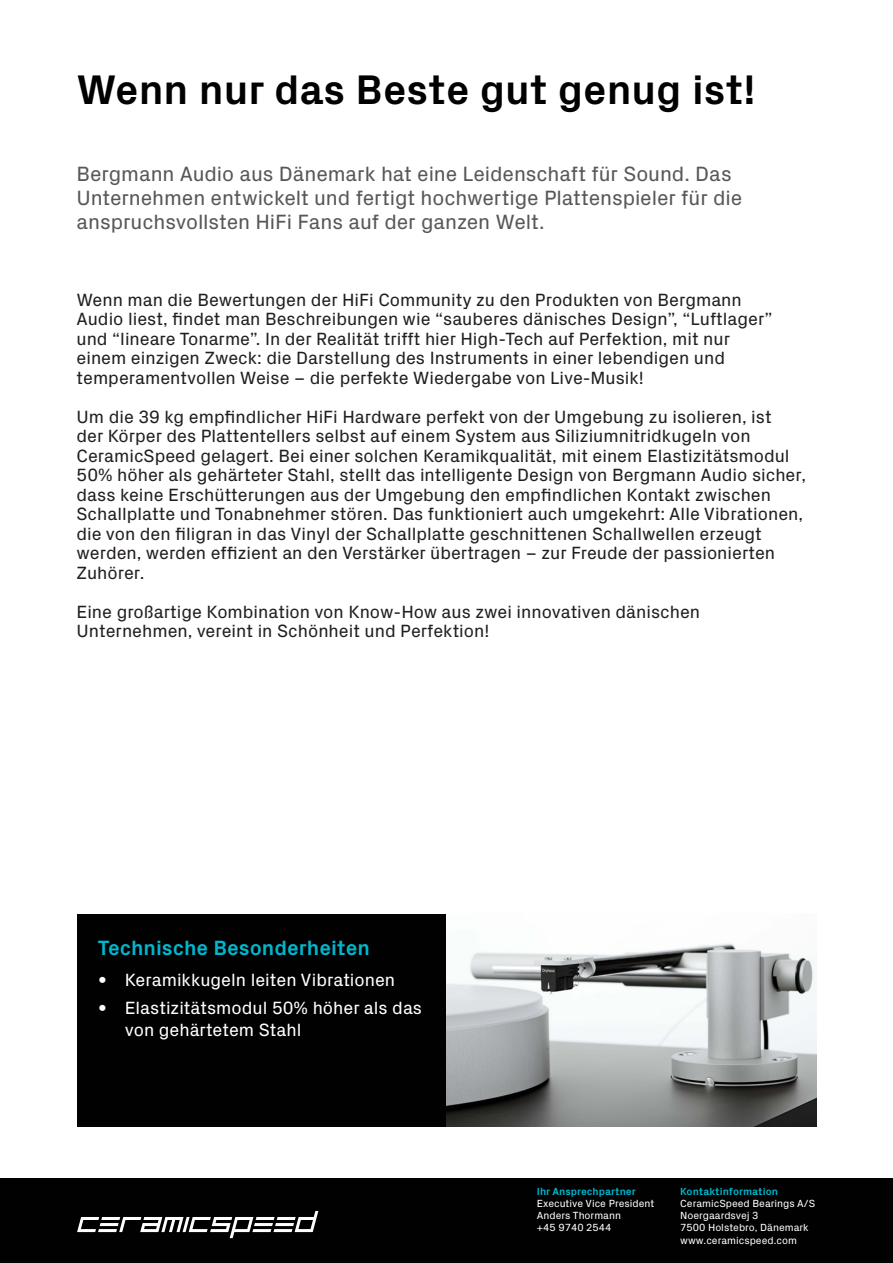
<style>
.page{position:relative;width:893px;height:1263px;background:#fff}
.page>*{position:absolute;margin:0;border:0;box-sizing:border-box;transform-origin:0 0}
.t1{font:700 42px "Px Grotesk";color:#010101}
.t2{font:21px/24px "Px Grotesk";letter-spacing:-.005em;color:#57585a}
.t3{font:700 21px "Px Grotesk";color:#00b7ce}
.t4{font:18px/19.5px "Px Grotesk";color:#231f20}
.t5{font:18px/21.6px "Px Grotesk";color:#fff}
.t6{font:10.5px/12px "Px Grotesk";color:#fff}
.s1{font-weight:700;color:#00b7ce}
</style>
<div class="page">
<div style="left:77px;top:914px;width:739px;height:212px;background:#010101"></div>
<div style="left:0;top:1178px;width:893px;height:85px;background:#010101"></div>
<img style="left:446px;top:914px;width:370px;height:212px">
<svg style="left:77px;top:1211px;width:241px;height:27px"></svg>
<p class="t1" style="left:77px;top:59px;width:681px">Wenn nur das Beste gut genug ist!</p>
<p class="t2" style="left:77px;top:160px;width:667px">Bergmann Audio aus Dänemark hat eine Leidenschaft für Sound. Das<br>Unternehmen entwickelt und fertigt hochwertige Plattenspieler für die anspruchsvollsten HiFi Fans auf der ganzen Welt.</p>
<p class="t4" style="left:77px;top:289px;width:697px">Wenn man die Bewertungen der HiFi Community zu den Produkten von Bergmann Audio liest, findet man Beschreibungen wie “sauberes dänisches Design”, “Luftlager” und “lineare Tonarme”. In der Realität trifft hier High-Tech auf Perfektion, mit nur einem einzigen Zweck: die Darstellung des Instruments in einer lebendigen und temperamentvollen Weise – die perfekte Wiedergabe von Live-Musik!</p>
<p class="t4" style="left:77px;top:406px;width:731px">Um die 39 kg empfindlicher HiFi Hardware perfekt von der Umgebung zu isolieren, ist<br>der Körper des Plattentellers selbst auf einem System aus Siliziumnitridkugeln von CeramicSpeed gelagert. Bei einer solchen Keramikqualität, mit einem Elastizitätsmodul 50% höher als gehärteter Stahl, stellt das intelligente Design von Bergmann Audio sicher, dass keine Erschütterungen aus der Umgebung den empfindlichen Kontakt zwischen Schallplatte und Tonabnehmer stören. Das funktioniert auch umgekehrt: Alle Vibrationen, die von den filigran in das Vinyl der Schallplatte geschnittenen Schallwellen erzeugt werden, werden effizient an den Verstärker übertragen – zur Freude der passionierten Zuhörer.</p>
<p class="t4" style="left:77px;top:601px;width:625px">Eine großartige Kombination von Know-How aus zwei innovativen dänischen<br>Unternehmen, vereint in Schönheit und Perfektion!</p>
<p class="t3" style="left:98px;top:932px;width:274px">Technische Besonderheiten</p>
<p class="t5" style="left:98px;top:968px;width:299px">• Keramikkugeln leiten Vibrationen</p>
<p class="t5" style="left:125px;top:996px;width:299px;text-indent:-27px">• Elastizitätsmodul 50% höher als das von gehärtetem Stahl</p>
<p class="t6" style="left:537px;top:1185px;width:119px"><span class="s1">Ihr Ansprechpartner<br></span>Executive Vice President<br>Anders Thormann<br>+45 9740 2544</p>
<p class="t6" style="left:680px;top:1184px;width:136px"><span class="s1">Kontaktinformation<br></span>CeramicSpeed Bearings A/S<br>Noergaardsvej 3<br>7500 Holstebro, Dänemark</p>
<p class="t6" style="left:680px;top:1234px;width:118px">www.ceramicspeed.com</p>
</div>
